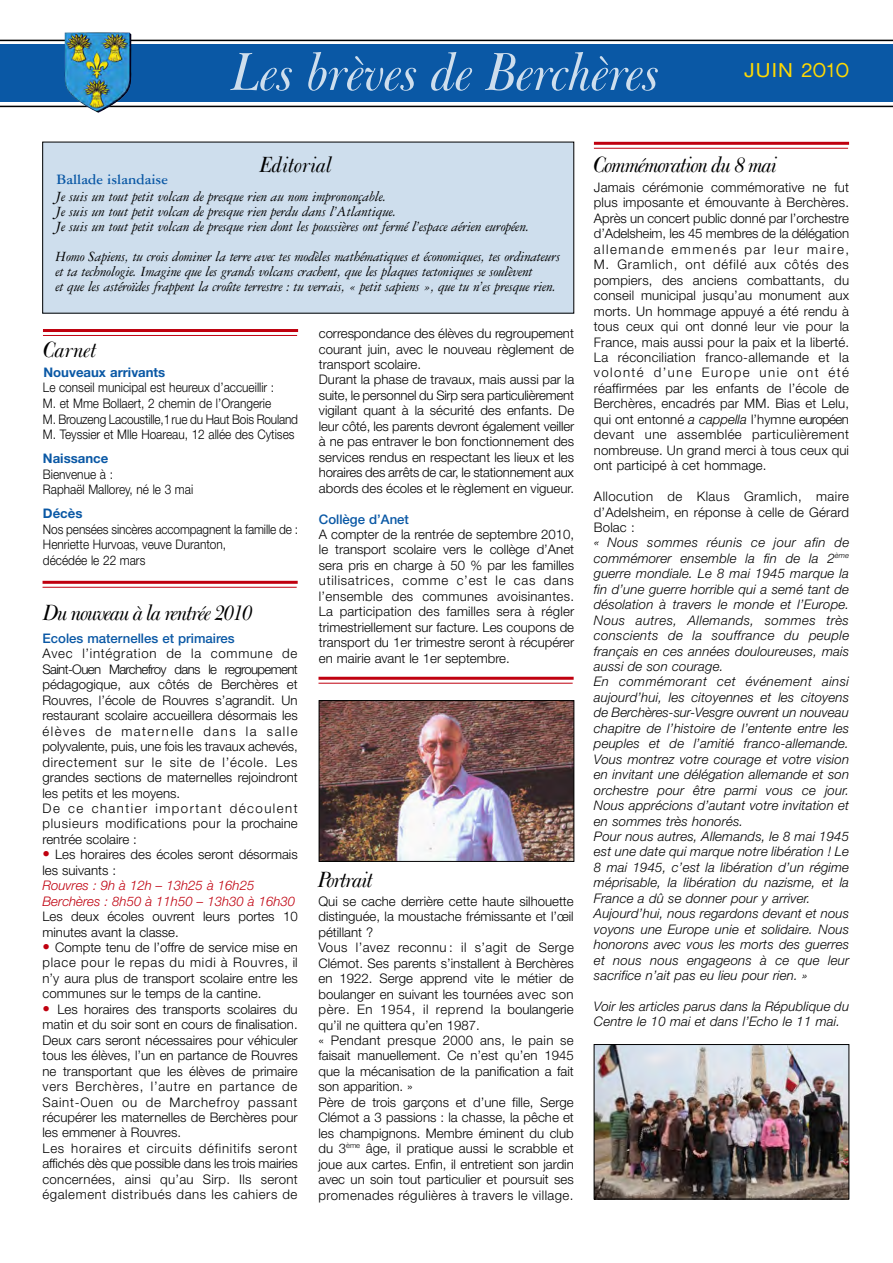
<style>
.page{position:relative;width:893px;height:1263px;background:#fff}
.page>*{position:absolute;margin:0;border:0;box-sizing:border-box;transform-origin:0 0}
.t1{font:italic 51px "Bulmer BT";color:#cedeed}
.t2{font:italic 21px "Bulmer BT";letter-spacing:-.05em;color:#000}
.t3{font:italic 21px "Bulmer BT";color:#000}
.t4{font:19.5px "Helvetica Neue";letter-spacing:.025em;color:#ffd902;scale:1.05 1}
.t5{font:italic 15px/15px "Garamond Three";letter-spacing:-.015em;color:#000}
.t6{font:700 15px "Garamond Three";color:#0a58a5}
.t7{font:300 13.2px/15.5px "Helvetica Neue";color:#000}
.t8{font:italic 300 13.2px/15.5px "Helvetica Neue";letter-spacing:.01em;color:#000}
.t9{font:300 13.2px/15.9px "Helvetica Neue";color:#000;scale:.9 1}
.t10{font:italic 300 13.2px/15.5px "Helvetica Neue";color:#c0000f}
.t11{font:500 13.2px "Helvetica Neue";color:#0a58a5}
.t12{font:700 13.2px "Helvetica Neue";color:#0a58a5}
.s1{font-size:15px;color:#c0000f}
.s2{font-style:italic}
</style>
<div class="page">
<div style="left:0;top:44px;width:893px;height:58px;background:#0a58a5"></div>
<hr style="left:0;top:40px;width:893px;height:1px;background:#000">
<hr style="left:0;top:106px;width:893px;height:1px;background:#000">
<img style="left:65px;top:32px;width:66px;height:81px">
<div style="left:43px;top:142px;width:531px;height:171px;background:#cedeed"></div>
<img style="left:596px;top:1046px;width:251px;height:151px">
<div style="left:594px;top:1044px;width:255px;height:155px;border:1px solid #000"></div>
<img style="left:321px;top:702px;width:251px;height:157px">
<div style="left:319px;top:700px;width:255px;height:161px;border:1px solid #000"></div>
<hr style="left:318px;top:677px;width:256px;height:3px;background:#c0000f">
<hr style="left:318px;top:683px;width:255px;height:1px;background:#c0000f">
<hr style="left:43px;top:581px;width:255px;height:3px;background:#c0000f">
<hr style="left:43px;top:587px;width:254px;height:1px;background:#c0000f">
<hr style="left:594px;top:142px;width:255px;height:3px;background:#c0000f">
<hr style="left:594px;top:148px;width:254px;height:1px;background:#c0000f">
<hr style="left:43px;top:329px;width:255px;height:3px;background:#c0000f">
<hr style="left:43px;top:335px;width:254px;height:1px;background:#c0000f">
<h1 class="t1" style="left:233px;top:53px;width:430px">Les brèves de Berchères</h1>
<h3 class="t4" style="left:744px;top:63px;width:101px">JUIN 2O1O</h3>
<h2 class="t3" style="left:260px;top:157px;width:74px">Editorial</h2>
<p class="t5" style="left:56px;top:191px;width:476px">Je suis un tout petit volcan de presque rien au nom imprononçable.<br>Je suis un tout petit volcan de presque rien perdu dans l’Atlantique.<br>Je suis un tout petit volcan de presque rien dont les poussières ont fermé l’espace aérien européen.</p>
<p class="t5" style="left:56px;top:251px;width:506px">Homo Sapiens, tu crois dominer la terre avec tes modèles mathématiques et économiques, tes ordinateurs et ta technologie. Imagine que les grands volcans crachent, que les plaques tectoniques se soulèvent<br>et que les astéroïdes frappent la croûte terrestre : tu verrais, « petit sapiens », que tu n’es presque rien.</p>
<p class="t6" style="left:56px;top:174px;width:113px">Ballade islandaise</p>
<h2 class="t2" style="left:43px;top:342px;width:55px">Carnet</h2>
<p class="t12" style="left:43px;top:367px;width:123px">Nouveaux arrivants</p>
<p class="t9" style="left:43px;top:381px;width:285px">Le conseil municipal est heureux d’accueillir :<br>M. et Mme Bollaert, 2 chemin de l’Orangerie<br>M. Brouzeng Lacoustille,1rue du Haut Bois Rouland M. Teyssier et Mlle Hoareau, 12 allée des Cytises</p>
<p class="t12" style="left:43px;top:454px;width:67px">Naissance</p>
<p class="t9" style="left:43px;top:468px;width:168px;line-height:15.5px">Bienvenue à :<br>Raphaël Mallorey, né le 3 mai</p>
<p class="t12" style="left:43px;top:509px;width:41px">Décès</p>
<p class="t9" style="left:43px;top:523px;width:285px;line-height:15.5px">Nos pensées sincères accompagnent la famille de :<br>Henriette Hurvoas, veuve Duranton,<br>décédée le 22 mars</p>
<h2 class="t2" style="left:44px;top:604px;width:210px">Du nouveau à la rentrée 2010</h2>
<p class="t11" style="left:43px;top:633px;width:194px">Ecoles maternelles et primaires</p>
<p class="t7" style="left:43px;top:647px;width:257px">Avec l’intégration de la commune de Saint-Ouen Marchefroy dans le regroupement pédagogique, aux côtés de Berchères et Rouvres, l’école de Rouvres s’agrandit. Un restaurant scolaire accueillera désormais les élèves de maternelle dans la salle polyvalente, puis, une fois les travaux achevés, directement sur le site de l’école. Les grandes sections de maternelles rejoindront les petits et les moyens.<br>De ce chantier important découlent plusieurs modifications pour la prochaine rentrée scolaire :</p>
<p class="t7" style="left:43px;top:848px;width:257px"><span class="s1">•</span> Les horaires des écoles seront désormais les suivants :</p>
<p class="t10" style="left:43px;top:879px;width:254px">Rouvres : 9h à 12h – 13h25 à 16h25<br>Berchères : 8h50 à 11h50 – 13h30 à 16h30</p>
<p class="t7" style="left:43px;top:910px;width:257px">Les deux écoles ouvrent leurs portes 10 minutes avant la classe.</p>
<p class="t7" style="left:43px;top:941px;width:257px;text-align:justify"><span class="s1">•</span> Compte tenu de l’offre de service mise en place pour le repas du midi à Rouvres, il n’y aura plus de transport scolaire entre les communes sur le temps de la cantine.</p>
<p class="t7" style="left:43px;top:1003px;width:257px"><span class="s1">•</span> Les horaires des transports scolaires du matin et du soir sont en cours de finalisation.<br>Deux cars seront nécessaires pour véhiculer tous les élèves, l’un en partance de Rouvres ne transportant que les élèves de primaire vers Berchères, l’autre en partance de Saint-Ouen ou de Marchefroy passant récupérer les maternelles de Berchères pour les emmener à Rouvres.<br>Les horaires et circuits définitifs seront affichés dès que possible dans les trois mairies concernées, ainsi qu’au Sirp. Ils seront également distribués dans les cahiers de</p>
<p class="t7" style="left:319px;top:327px;width:257px">correspondance des élèves du regroupement courant juin, avec le nouveau règlement de transport scolaire.<br>Durant la phase de travaux, mais aussi par la suite, le personnel du Sirp sera particulièrement vigilant quant à la sécurité des enfants. De leur côté, les parents devront également veiller à ne pas entraver le bon fonctionnement des services rendus en respectant les lieux et les horaires des arrêts de car, le stationnement aux abords des écoles et le règlement en vigueur.</p>
<p class="t11" style="left:319px;top:514px;width:92px">Collège d’Anet</p>
<p class="t7" style="left:319px;top:528px;width:257px;text-align:justify">A compter de la rentrée de septembre 2010, le transport scolaire vers le collège d’Anet sera pris en charge à 50 % par les familles utilisatrices, comme c’est le cas dans l’ensemble des communes avoisinantes.<br>La participation des familles sera à régler trimestriellement sur facture. Les coupons de transport du 1er trimestre seront à récupérer en mairie avant le 1er septembre.</p>
<h2 class="t2" style="left:318px;top:872px;width:56px">Portrait</h2>
<p class="t7" style="left:318px;top:895px;width:257px">Qui se cache derrière cette haute silhouette distinguée, la moustache frémissante et l’œil pétillant ?<br>Vous l’avez reconnu : il s’agit de Serge Clémot. Ses parents s’installent à Berchères en 1922. Serge apprend vite le métier de boulanger en suivant les tournées avec son père. En 1954, il reprend la boulangerie qu’il ne quittera qu’en 1987.<br>« Pendant presque 2000 ans, le pain se faisait manuellement. Ce n’est qu’en 1945 que la mécanisation de la panification a fait son apparition. »<br>Père de trois garçons et d’une fille, Serge Clémot a 3 passions : la chasse, la pêche et les champignons. Membre éminent du club du 3<sup>ème</sup> âge, il pratique aussi le scrabble et joue aux cartes. Enfin, il entretient son jardin avec un soin tout particulier et poursuit ses promenades régulières à travers le village.</p>
<h2 class="t2" style="left:594px;top:157px;width:185px">Commémoration du 8 mai</h2>
<p class="t7" style="left:594px;top:181px;width:257px;text-align:justify">Jamais cérémonie commémorative ne fut plus imposante et émouvante à Berchères.<br>Après un concert public donné par l’orchestre d’Adelsheim, les 45 membres de la délégation allemande emmenés par leur maire, M. Gramlich, ont défilé aux côtés des pompiers, des anciens combattants, du conseil municipal jusqu’au monument aux morts. Un hommage appuyé a été rendu à tous ceux qui ont donné leur vie pour la France, mais aussi pour la paix et la liberté.<br>La réconciliation franco-allemande et la volonté d’une Europe unie ont été réaffirmées par les enfants de l’école de Berchères, encadrés par MM. Bias et Lelu, qui ont entonné <span class="s2">a cappella</span> l’hymne européen devant une assemblée particulièrement nombreuse. Un grand merci à tous ceux qui ont participé à cet hommage.</p>
<p class="t7" style="left:594px;top:490px;width:257px;text-align:justify">Allocution de Klaus Gramlich, maire d’Adelsheim, en réponse à celle de Gérard Bolac :</p>
<p class="t8" style="left:594px;top:536px;width:257px">« Nous sommes réunis ce jour afin de commémorer ensemble la fin de la 2<sup>ème </sup>guerre mondiale. Le 8 mai 1945 marque la fin d’une guerre horrible qui a semé tant de désolation à travers le monde et l’Europe.<br>Nous autres, Allemands, sommes très conscients de la souffrance du peuple français en ces années douloureuses, mais aussi de son courage.<br>En commémorant cet événement ainsi aujourd’hui, les citoyennes et les citoyens de Berchères-sur-Vesgre ouvrent un nouveau chapitre de l’histoire de l’entente entre les peuples et de l’amitié franco-allemande.<br>Vous montrez votre courage et votre vision en invitant une délégation allemande et son orchestre pour être parmi vous ce jour.<br>Nous apprécions d’autant votre invitation et en sommes très honorés.<br>Pour nous autres, Allemands, le 8 mai 1945 est une date qui marque notre libération ! Le 8 mai 1945, c’est la libération d’un régime méprisable, la libération du nazisme, et la France a dû se donner pour y arriver.<br>Aujourd’hui, nous regardons devant et nous voyons une Europe unie et solidaire. Nous honorons avec vous les morts des guerres et nous nous engageons à ce que leur sacrifice n’ait pas eu lieu pour rien. »</p>
<p class="t8" style="left:594px;top:1000px;width:257px">Voir les articles parus dans la République du<br>Centre le 10 mai et dans l’Echo le 11 mai.</p>
</div>
